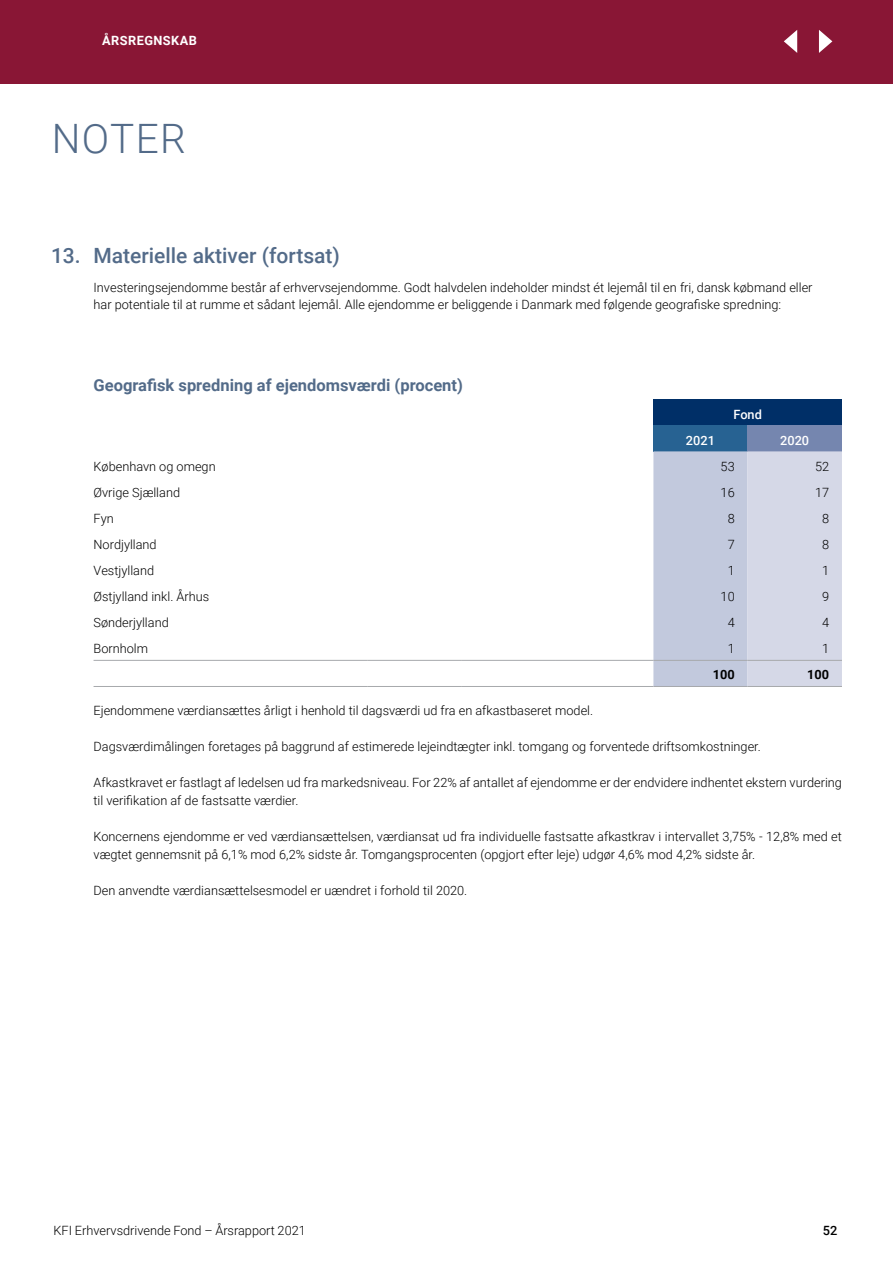
<style>
.page{position:relative;width:893px;height:1263px;background:#fff}
.page>*{position:absolute;margin:0;border:0;box-sizing:border-box;transform-origin:0 0}
.t1{font:300 40.5px "Roboto";letter-spacing:.035em;color:#536b89}
.t2{font:500 21px "Roboto";color:#536b89}
.t3{font:700 16.5px "Roboto";color:#536b89}
.t4{font:300 12.75px/18px "Roboto";color:#000}
.t5{font:500 12.75px "Roboto";color:#fff}
.t6{font:700 12.75px "Roboto";letter-spacing:.035em;color:#fff}
.t7{font:700 12.75px "Roboto";color:#000}
.t8{font:500 12.75px "Roboto";color:#000}
</style>
<div class="page">
<div style="left:0;top:0;width:893px;height:84px;background:#891635"></div>
<svg style="left:784px;top:30px;width:48px;height:23px"></svg>
<div style="left:653px;top:399px;width:189px;height:26px;background:#002f67"></div>
<div style="left:653px;top:425px;width:94px;height:26px;background:#276292"></div>
<div style="left:747px;top:425px;width:95px;height:26px;background:#7586af"></div>
<svg style="left:653px;top:451px;width:189px;height:235px;background:#cbd0e1"></svg>
<hr style="left:94px;top:686px;width:274px;height:1px;background:#a7a9ac">
<hr style="left:368px;top:686px;width:94px;height:1px;background:#a7a9ac">
<hr style="left:462px;top:686px;width:94px;height:1px;background:#a7a9ac">
<hr style="left:556px;top:686px;width:97px;height:1px;background:#a7a9ac">
<hr style="left:653px;top:686px;width:94px;height:1px;background:#a7a9ac">
<hr style="left:747px;top:686px;width:95px;height:1px;background:#a7a9ac">
<hr style="left:94px;top:660px;width:274px;height:1px;background:#a7a9ac">
<hr style="left:368px;top:660px;width:94px;height:1px;background:#a7a9ac">
<hr style="left:462px;top:660px;width:94px;height:1px;background:#a7a9ac">
<hr style="left:556px;top:660px;width:97px;height:1px;background:#a7a9ac">
<hr style="left:653px;top:660px;width:94px;height:1px;background:#a7a9ac">
<hr style="left:747px;top:660px;width:95px;height:1px;background:#a7a9ac">
<p class="t6" style="left:102px;top:32px;width:96px">ÅRSREGNSKAB</p>
<h1 class="t1" style="left:52px;top:110px;width:136px">NOTER</h1>
<h2 class="t2" style="left:51px;top:241px;width:290px">13. Materielle aktiver (fortsat)</h2>
<p class="t4" style="left:94px;top:279px;width:720px;line-height:16.5px">Investeringsejendomme består af erhvervsejendomme. Godt halvdelen indeholder mindst ét lejemål til en fri, dansk købmand eller har potentiale til at rumme et sådant lejemål. Alle ejendomme er beliggende i Danmark med følgende geografiske spredning:</p>
<p class="t3" style="left:94px;top:373px;width:371px">Geografisk spredning af ejendomsværdi (procent)</p>
<p class="t5" style="left:733px;top:405px;width:30px">Fond</p>
<p class="t5" style="left:686px;top:431px;width:30px">2021</p>
<p class="t5" style="left:780px;top:431px;width:30px">2020</p>
<p class="t4" style="left:94px;top:456px;width:124px">København og omegn</p>
<p class="t4" style="left:721px;top:456px;width:16px">53</p>
<p class="t4" style="left:815px;top:456px;width:16px">52</p>
<p class="t4" style="left:94px;top:483px;width:88px">Øvrige Sjælland</p>
<p class="t4" style="left:721px;top:483px;width:16px">16</p>
<p class="t4" style="left:815px;top:483px;width:16px">17</p>
<p class="t4" style="left:94px;top:509px;width:22px">Fyn</p>
<p class="t4" style="left:728px;top:509px;width:9px">8</p>
<p class="t4" style="left:822px;top:509px;width:9px">8</p>
<p class="t4" style="left:94px;top:535px;width:65px">Nordjylland</p>
<p class="t4" style="left:728px;top:535px;width:9px">7</p>
<p class="t4" style="left:822px;top:535px;width:9px">8</p>
<p class="t4" style="left:94px;top:561px;width:62px">Vestjylland</p>
<p class="t4" style="left:728px;top:561px;width:9px">1</p>
<p class="t4" style="left:822px;top:561px;width:9px">1</p>
<p class="t4" style="left:94px;top:587px;width:117px">Østjylland inkl. Århus</p>
<p class="t4" style="left:721px;top:587px;width:16px">10</p>
<p class="t4" style="left:822px;top:587px;width:9px">9</p>
<p class="t4" style="left:94px;top:613px;width:77px">Sønderjylland</p>
<p class="t4" style="left:728px;top:613px;width:9px">4</p>
<p class="t4" style="left:822px;top:613px;width:9px">4</p>
<p class="t4" style="left:94px;top:639px;width:56px">Bornholm</p>
<p class="t4" style="left:728px;top:639px;width:9px">1</p>
<p class="t4" style="left:822px;top:639px;width:9px">1</p>
<p class="t7" style="left:713px;top:666px;width:23px">100</p>
<p class="t7" style="left:807px;top:666px;width:23px">100</p>
<p class="t4" style="left:94px;top:701px;width:501px">Ejendommene værdiansættes årligt i henhold til dagsværdi ud fra en afkastbaseret model.</p>
<p class="t4" style="left:94px;top:737px;width:669px">Dagsværdimålingen foretages på baggrund af estimerede lejeindtægter inkl. tomgang og forventede driftsomkostninger.</p>
<p class="t4" style="left:94px;top:773px;width:750px">Afkastkravet er fastlagt af ledelsen ud fra markedsniveau. For 22% af antallet af ejendomme er der endvidere indhentet ekstern vurdering til verifikation af de fastsatte værdier.</p>
<p class="t4" style="left:94px;top:827px;width:750px">Koncernens ejendomme er ved værdiansættelsen, værdiansat ud fra individuelle fastsatte afkastkrav i intervallet 3,75% - 12,8% med et vægtet gennemsnit på 6,1% mod 6,2% sidste år. Tomgangsprocenten (opgjort efter leje) udgør 4,6% mod 4,2% sidste år.</p>
<p class="t4" style="left:94px;top:881px;width:375px">Den anvendte værdiansættelsesmodel er uændret i forhold til 2020.</p>
<p class="t4" style="left:54px;top:1221px;width:254px">KFI Erhvervsdrivende Fond – Årsrapport 2021</p>
<p class="t8" style="left:823px;top:1222px;width:16px">52</p>
</div>
